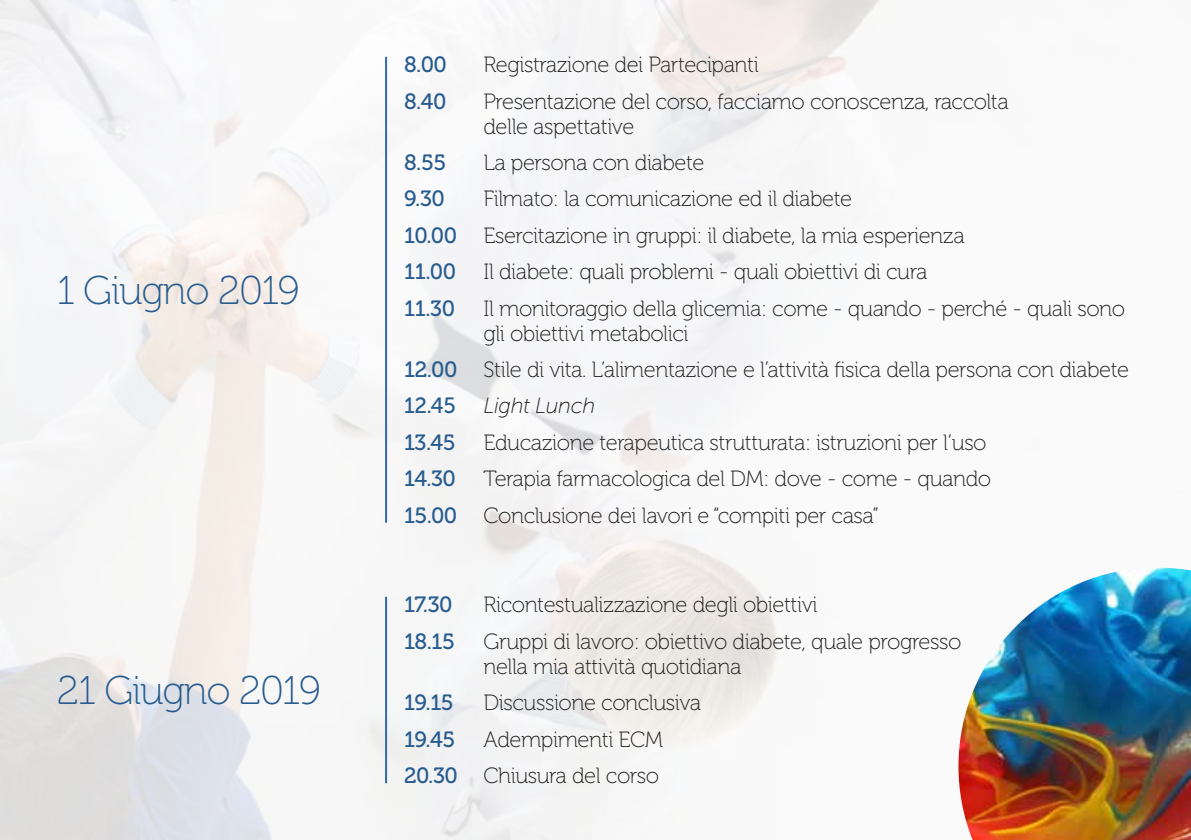
<style>
.page{position:relative;width:1191px;height:840px;background:#fff}
.page>*{position:absolute;margin:0;border:0;box-sizing:border-box;transform-origin:0 0}
.t1{font:40px "Museo 100";letter-spacing:-.03em;color:#285c8f}
.t2{font:22px/36.4px "Museo 100";letter-spacing:-.02em;color:#1d1d1b}
.t3{font:22px "Museo 500";letter-spacing:-.02em;color:#285c8f}
.t4{font:italic 22px "Museo Sans 100";letter-spacing:-.02em;color:#1d1d1b}
.t5{font:22px "Museo Sans 500";color:#285c8f}
.s1{font-family:"Museo 500";color:#285c8f}
</style>
<div class="page">
<img style="left:0;top:0;width:880px;height:839px">
<hr style="left:385px;top:57px;width:2px;height:465px;background:#3568b0">
<hr style="left:385px;top:596px;width:2px;height:186px;background:#3568b0">
<img style="left:958px;top:567px;width:233px;height:272px">
<h1 class="t1" style="left:57px;top:268px;width:244px">1 Giugno 2019</h1>
<h1 class="t1" style="left:57px;top:668px;width:266px">21 Giugno 2019</h1>
<p class="t3" style="left:404px;top:53px;width:44px">8.00</p>
<p class="t2" style="left:483px;top:47px;width:277px">Registrazione dei Partecipanti</p>
<p class="t3" style="left:404px;top:89px;width:44px">8.40</p>
<p class="t2" style="left:483px;top:89px;width:527px;line-height:25px">Presentazione del corso, facciamo conoscenza, raccolta delle aspettative</p>
<p class="t3" style="left:404px;top:150px;width:44px">8.55</p>
<p class="t2" style="left:483px;top:145px;width:222px">La persona con diabete</p>
<p class="t3" style="left:404px;top:187px;width:42px">9.30</p>
<p class="t2" style="left:404px;top:181px;width:562px;text-indent:79px">Filmato: la comunicazione ed il diabete<br><span class="s1">10.00</span> Esercitazione in gruppi: il diabete, la mia esperienza<br><span class="s1">11.00</span> Il diabete: quali problemi - quali obiettivi di cura</p>
<p class="t3" style="left:404px;top:296px;width:52px">11.30</p>
<p class="t2" style="left:483px;top:296px;width:643px;line-height:25px">Il monitoraggio della glicemia: come - quando - perché - quali sono gli obiettivi metabolici</p>
<p class="t2" style="left:404px;top:351px;width:726px"><span class="s1">12.00</span> Stile di vita. L’alimentazione e l’attività fisica della persona con diabete</p>
<p class="t5" style="left:404px;top:393px;width:53px">12.45</p>
<p class="t4" style="left:483px;top:394px;width:113px">Light Lunch</p>
<p class="t3" style="left:404px;top:430px;width:53px">13.45</p>
<p class="t2" style="left:404px;top:424px;width:588px;text-indent:79px">Educazione terapeutica strutturata: istruzioni per l’uso<br><span class="s1">14.30</span> Terapia farmacologica del DM: dove - come - quando<br><span class="s1">15.00</span> Conclusione dei lavori e “compiti per casa”</p>
<p class="t3" style="left:404px;top:592px;width:50px">17.30</p>
<p class="t2" style="left:483px;top:586px;width:335px">Ricontestualizzazione degli obiettivi</p>
<p class="t3" style="left:404px;top:628px;width:52px">18.15</p>
<p class="t2" style="left:483px;top:629px;width:479px;line-height:25px">Gruppi di lavoro: obiettivo diabete, quale progresso nella mia attività quotidiana</p>
<p class="t3" style="left:404px;top:690px;width:51px">19.15</p>
<p class="t2" style="left:483px;top:684px;width:219px">Discussione conclusiva</p>
<p class="t3" style="left:404px;top:726px;width:53px">19.45</p>
<p class="t2" style="left:404px;top:721px;width:261px;text-align:right">Adempimenti ECM<br><span class="s1">20.30</span> Chiusura del corso</p>
</div>
